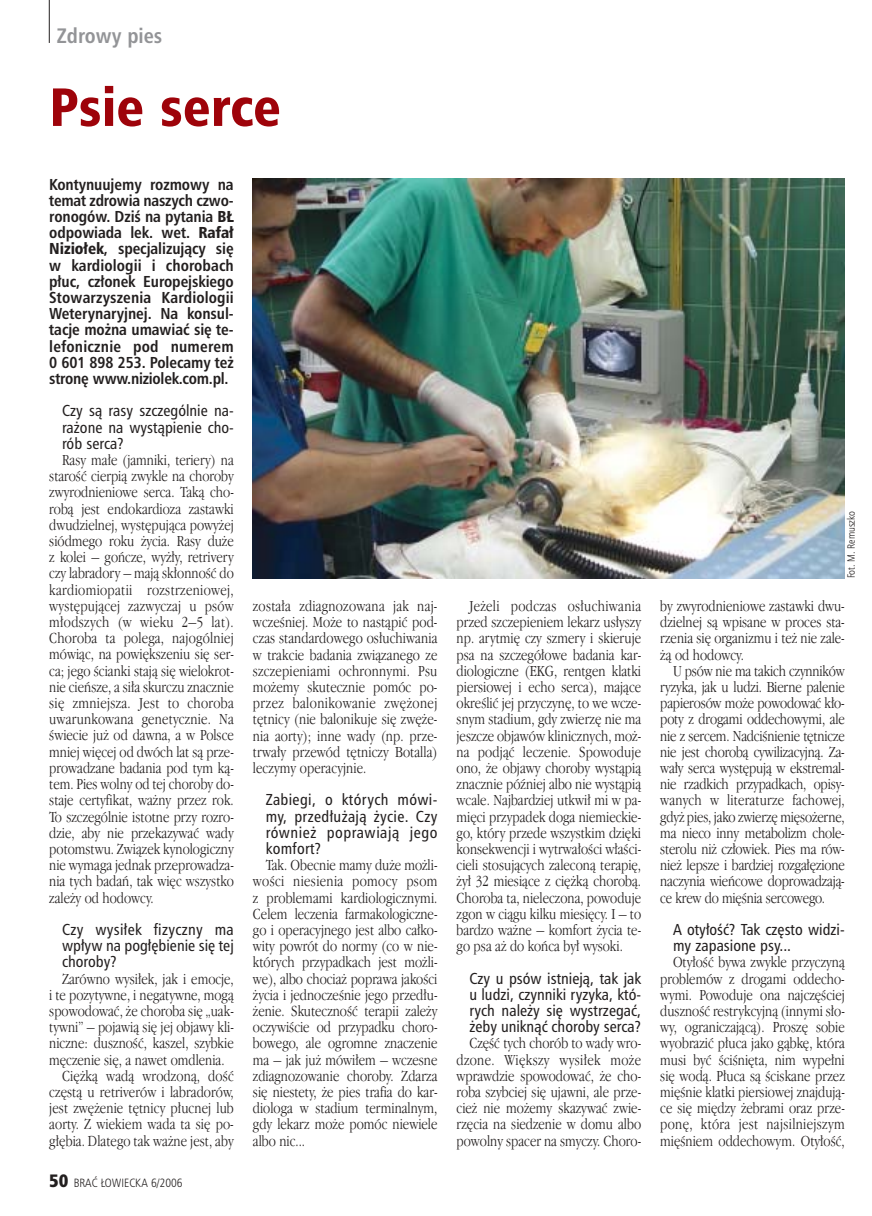
<style>
.page{position:relative;width:872px;height:1216px;background:#fff}
.page>*{position:absolute;margin:0;border:0;box-sizing:border-box;transform-origin:0 0}
.t1{font:900 condensed 54px "Humanist Triple Seven PL";color:#9e030a}
.t2{font:700 condensed 21px "Humanist Triple Seven PL";color:#939497}
.t3{font:300 condensed 15.9px/16.2px "Garamond ITCPL";color:#231f1f;text-align:justify}
.t4{font:condensed 15.9px/16.2px "Humanist Triple Seven PL";color:#231f1f;text-align:justify}
.t5{font:700 condensed 15.9px/16.2px "Humanist Triple Seven PL";letter-spacing:-.005em;color:#231f1f;text-align:justify}
.t6{font:300 condensed 12px "Humanist Triple Seven PL";color:#231f1f}
.t7{font:300 condensed 10.5px "Humanist Triple Seven PL";color:#231f1f}
.s1{font-weight:900}
.s2{font-weight:900;font-size:18px}
</style>
<div class="page">
<img style="left:48px;top:0;width:797px;height:579px">
<h2 class="t2" style="left:57px;top:28px;width:107px">Zdrowy pies</h2>
<h1 class="t1" style="left:49px;top:87px;width:233px">Psie serce</h1>
<p class="t5" style="left:49px;top:178px;width:186px">Kontynuujemy rozmowy na temat zdrowia naszych czwo&shy;ronogów. DziÊ na pytania <span class="s1">B¸ </span>odpowiada lek. wet. <span class="s1">Rafa∏ Nizio∏ek</span>, specjalizujàcy si´ w kardiologii i chorobach p∏uc, cz∏onek Europejskiego Stowarzyszenia Kardiologii Weterynaryjnej. Na konsul&shy;tacje mo˝na umawiaç si´ te&shy;lefonicznie pod numerem 0 601 898 253. Polecamy te˝ stron´ www.niziolek.com.pl.</p>
<p class="t4" style="left:62px;top:404px;width:173px">Czy sà rasy szczególnie na&shy;ra˝one na wystàpienie cho&shy;rób serca?</p>
<p class="t3" style="left:49px;top:453px;width:186px;text-indent:13px">Rasy ma∏e (jamniki, teriery) na staroÊç cierpià zwykle na choroby zwyrodnieniowe serca. Takà cho&shy;robà jest endokardioza zastawki dwudzielnej, wyst´pujàca powy˝ej siódmego roku ˝ycia. Rasy du˝e z kolei – goƒcze, wy˝∏y, retrivery czy labradory – majà sk∏onnoÊç do kardiomiopatii rozstrzeniowej, wyst´pujàcej zazwyczaj u psów m∏odszych (w wieku 2–5 lat).<br>Choroba ta polega, najogólniej mówiàc, na powi´kszeniu si´ ser&shy;ca; jego Êcianki stajà si´ wielokrot&shy;nie cieƒsze, a si∏a skurczu znacznie si´ zmniejsza. Jest to choroba uwarunkowana genetycznie. Na Êwiecie ju˝ od dawna, a w Polsce mniej wi´cej od dwóch lat sà prze&shy;prowadzane badania pod tym kà&shy;tem. Pies wolny od tej choroby do&shy;staje certyfikat, wa˝ny przez rok.<br>To szczególnie istotne przy rozro&shy;dzie, aby nie przekazywaç wady potomstwu. Zwiàzek kynologiczny nie wymaga jednak przeprowadza&shy;nia tych badaƒ, tak wi´c wszystko zale˝y od hodowcy.</p>
<p class="t4" style="left:62px;top:923px;width:173px">Czy wysi∏ek fizyczny ma wp∏yw na pog∏´bienie si´ tej choroby?</p>
<p class="t3" style="left:62px;top:972px;width:173px">Zarówno wysi∏ek, jak i emocje,</p>
<p class="t3" style="left:49px;top:988px;width:186px">i te pozytywne, i negatywne, mogà</p>
<p class="t3" style="left:49px;top:1004px;width:186px">spowodowaç, ˝e choroba si´ „uak-</p>
<p class="t3" style="left:49px;top:1020px;width:186px">tywni” – pojawià si´ jej objawy kli-</p>
<p class="t3" style="left:49px;top:1036px;width:186px">niczne: dusznoÊç, kaszel, szybkie</p>
<p class="t3" style="left:49px;top:1053px;width:177px">m´czenie si´, a nawet omdlenia.</p>
<p class="t3" style="left:62px;top:1069px;width:173px">Ci´˝kà wadà wrodzonà, doÊç</p>
<p class="t3" style="left:49px;top:1085px;width:186px">cz´stà u retriverów i labradorów,</p>
<p class="t3" style="left:49px;top:1101px;width:186px">jest zw´˝enie t´tnicy p∏ucnej lub</p>
<p class="t3" style="left:49px;top:1117px;width:186px">aorty. Z wiekiem wada ta si´ po-</p>
<p class="t3" style="left:49px;top:1134px;width:186px">g∏´bia. Dlatego tak wa˝ne jest, aby</p>
<p class="t6" style="left:49px;top:1178px;width:135px"><span class="s2">50</span> BRAå ¸OWIECKA 6/2006</p>
<p class="t3" style="left:253px;top:599px;width:186px">zosta∏a zdiagnozowana jak naj&shy;wczeÊniej. Mo˝e to nastàpiç pod&shy;czas standardowego os∏uchiwania w trakcie badania zwiàzanego ze szczepieniami ochronnymi. Psu mo˝emy skutecznie pomóc po&shy;przez balonikowanie zw´˝onej t´tnicy (nie balonikuje si´ zw´˝e&shy;nia aorty); inne wady (np. prze&shy;trwa∏y przewód t´tniczy Botalla) leczymy operacyjnie.</p>
<p class="t4" style="left:266px;top:793px;width:173px">Zabiegi, o których mówi&shy;my, przed∏u˝ajà ˝ycie. Czy równie˝ poprawiajà jego komfort?</p>
<p class="t3" style="left:253px;top:858px;width:186px;text-indent:13px">Tak. Obecnie mamy du˝e mo˝li&shy;woÊci niesienia pomocy psom z problemami kardiologicznymi.<br>Celem leczenia farmakologiczne&shy;go i operacyjnego jest albo ca∏ko&shy;wity powrót do normy (co w nie&shy;których przypadkach jest mo˝li&shy;we), albo chocia˝ poprawa jakoÊci ˝ycia i jednoczeÊnie jego przed∏u-˝enie. SkutecznoÊç terapii zale˝y oczywiÊcie od przypadku choro&shy;bowego, ale ogromne znaczenie ma – jak ju˝ mówi∏em – wczesne zdiagnozowanie choroby. Zdarza si´ niestety, ˝e pies trafia do kar&shy;diologa w stadium terminalnym, gdy lekarz mo˝e pomóc niewiele albo nic...</p>
<p class="t3" style="left:456px;top:599px;width:186px;text-indent:13px">Je˝eli podczas os∏uchiwania przed szczepieniem lekarz us∏yszy np. arytmi´ czy szmery i skieruje psa na szczegó∏owe badania kar&shy;diologiczne (EKG, rentgen klatki piersiowej i echo serca), majàce okreÊliç jej przyczyn´, to we wcze&shy;snym stadium, gdy zwierz´ nie ma jeszcze objawów klinicznych, mo˝- na podjàç leczenie. Spowoduje ono, ˝e objawy choroby wystàpià znacznie póêniej albo nie wystàpià wcale. Najbardziej utkwi∏ mi w pa&shy;mi´ci przypadek doga niemieckie&shy;go, który przede wszystkim dzi´ki konsekwencji i wytrwa∏oÊci w∏aÊci&shy;cieli stosujàcych zaleconà terapi´, ˝y∏ 32 miesiàce z ci´˝kà chorobà.<br>Choroba ta, nieleczona, powoduje zgon w ciàgu kilku miesi´cy. I – to bardzo wa˝ne – komfort ˝ycia te&shy;go psa a˝ do koƒca by∏ wysoki.</p>
<p class="t4" style="left:469px;top:972px;width:173px">Czy u psów istniejà, tak jak u ludzi, czynniki ryzyka, któ&shy;rych nale˝y si´ wystrzegaç, ˝eby uniknàç choroby serca?</p>
<p class="t3" style="left:456px;top:1036px;width:186px;text-indent:13px">Cz´Êç tych chorób to wady wro&shy;dzone. Wi´kszy wysi∏ek mo˝e wprawdzie spowodowaç, ˝e cho&shy;roba szybciej si´ ujawni, ale prze&shy;cie˝ nie mo˝emy skazywaç zwie&shy;rz´cia na siedzenie w domu albo powolny spacer na smyczy. Choro-</p>
<p class="t7" style="left:847px;top:578px;width:69px;rotate:-90deg">Fot. M. Remuszko</p>
<p class="t3" style="left:660px;top:599px;width:186px">by zwyrodnieniowe zastawki dwu&shy;dzielnej sà wpisane w proces sta&shy;rzenia si´ organizmu i te˝ nie zale-˝à od hodowcy.</p>
<p class="t3" style="left:660px;top:664px;width:186px;text-indent:13px">U psów nie ma takich czynników ryzyka, jak u ludzi. Bierne palenie papierosów mo˝e powodowaç k∏o&shy;poty z drogami oddechowymi, ale nie z sercem. NadciÊnienie t´tnicze nie jest chorobà cywilizacyjnà. Za&shy;wa∏y serca wyst´pujà w ekstremal&shy;nie rzadkich przypadkach, opisy&shy;wanych w literaturze fachowej, gdy˝ pies, jako zwierz´ mi´so˝erne, ma nieco inny metabolizm chole&shy;sterolu ni˝ cz∏owiek. Pies ma rów&shy;nie˝ lepsze i bardziej rozga∏´zione naczynia wieƒcowe doprowadzajà&shy;ce krew do mi´Ênia sercowego.</p>
<p class="t4" style="left:673px;top:923px;width:173px">A oty∏oÊç? Tak cz´sto widzi&shy;my zapasione psy...</p>
<p class="t3" style="left:660px;top:955px;width:186px;text-indent:13px">Oty∏oÊç bywa zwykle przyczynà problemów z drogami oddecho&shy;wymi. Powoduje ona najcz´Êciej dusznoÊç restrykcyjnà (innymi s∏o&shy;wy, ograniczajàcà). Prosz´ sobie wyobraziç p∏uca jako gàbk´, która musi byç ÊciÊni´ta, nim wype∏ni si´ wodà. P∏uca sà Êciskane przez mi´Ênie klatki piersiowej znajdujà&shy;ce si´ mi´dzy ˝ebrami oraz prze&shy;pon´, która jest najsilniejszym mi´Êniem oddechowym. Oty∏oÊç,</p>
</div>
